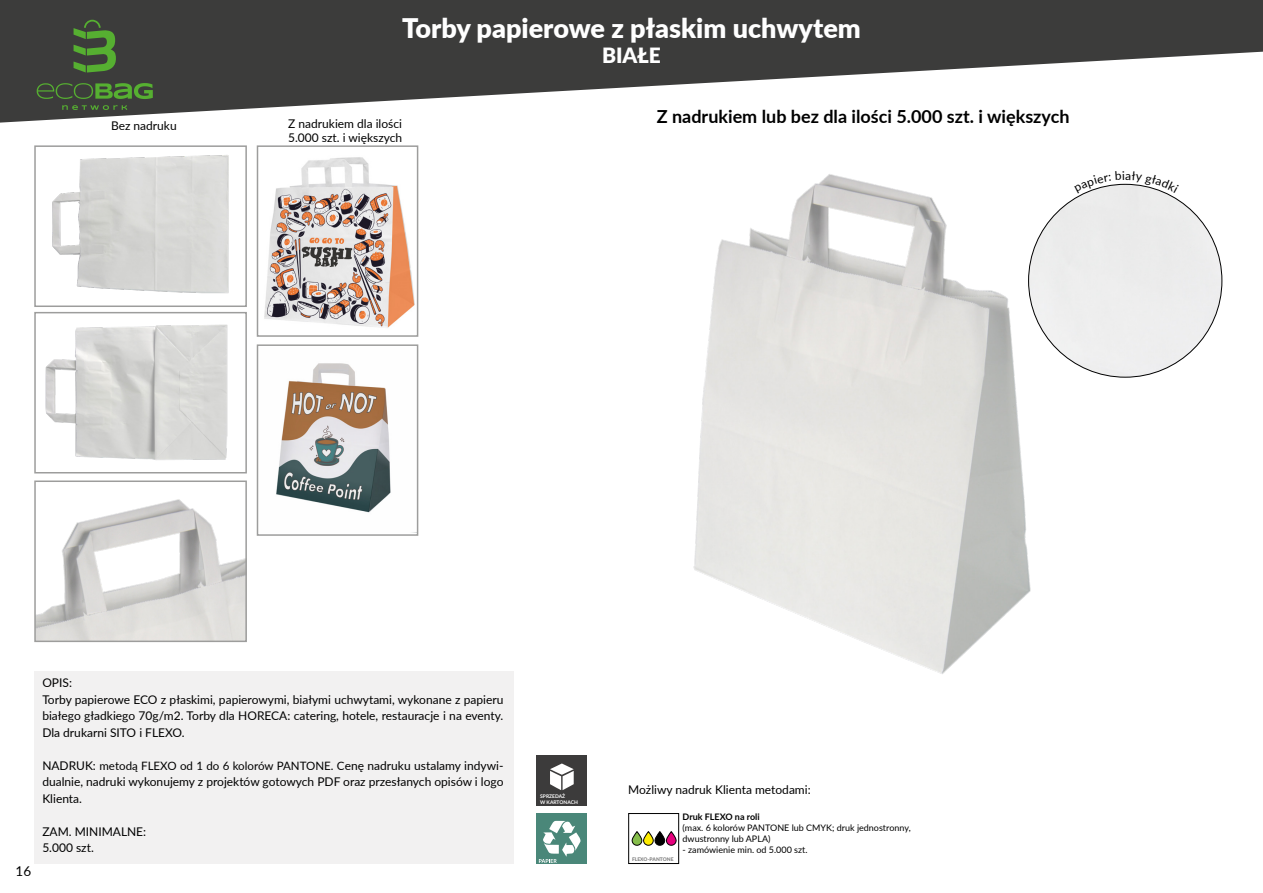
<style>
.page{position:relative;width:1263px;height:893px;background:#fff}
.page>*{position:absolute;margin:0;border:0;box-sizing:border-box;transform-origin:0 0}
.t1{font:900 27px "Lato";color:#fff}
.t2{font:900 21px "Lato";color:#fff}
.t3{font:700 18px "Lato";color:#000}
.t4{font:13.5px "Lato";color:#000}
.t5{font:12px/16.5px "Lato";color:#000}
.t6{font:11.55px "Lato";color:#000}
.t7{font:9px/10.8px "Lato";color:#000}
.t8{font:700 9px "Lato";color:#000}
.t9{font:700 4.95px/6px "Lato";color:#fff}
.t10{font:900 4.95px "Lato";color:#878787}
.s1{font-size:12px}
</style>
<div class="page">
<svg style="left:0;top:0;width:1263px;height:123px;fill:#3c3c3b"></svg>
<svg style="left:62px;top:105px;width:65px;height:5px"></svg>
<svg style="left:37px;top:83px;width:116px;height:16px;background:#466a36"></svg>
<svg style="left:74px;top:20px;width:42px;height:53px;background:#476f36"></svg>
<img style="left:52px;top:155px;width:177px;height:139px">
<div style="left:34px;top:145px;width:213px;height:162px;border:2px solid #9d9d9c"></div>
<img style="left:45px;top:324px;width:183px;height:136px">
<div style="left:34px;top:312px;width:213px;height:161px;border:2px solid #9d9d9c"></div>
<img style="left:264px;top:157px;width:151px;height:171px">
<div style="left:257px;top:145px;width:161px;height:192px;border:2px solid #9d9d9c"></div>
<img style="left:37px;top:499px;width:207px;height:140px">
<div style="left:34px;top:480px;width:213px;height:162px;border:2px solid #9d9d9c"></div>
<div style="left:34px;top:671px;width:479px;height:193px;background:#f2f1f1"></div>
<div style="left:536px;top:813px;width:51px;height:51px;background:#4a8779"></div>
<svg style="left:539px;top:821px;width:41px;height:42px"></svg>
<div style="left:537px;top:756px;width:50px;height:50px;background:#3c3b3b"></div>
<svg style="left:550px;top:771px;width:24px;height:19px"></svg>
<svg style="left:550px;top:763px;width:24px;height:12px"></svg>
<div style="left:628px;top:813px;width:51px;height:51px;border:1px solid #000"></div>
<svg style="left:631px;top:831px;width:46px;height:15px"></svg>
<img style="left:693px;top:174px;width:338px;height:500px">
<img style="left:1015px;top:184px;width:208px;height:207px">
<img style="left:276px;top:363px;width:139px;height:170px">
<div style="left:257px;top:344px;width:161px;height:192px;border:2px solid #9d9d9c"></div>
<svg style="left:1074px;top:183px;width:105px;height:11px"></svg>
<h1 class="t1" style="left:402px;top:8px;width:460px">Torby papierowe z płaskim uchwytem</h1>
<h2 class="t2" style="left:602px;top:40px;width:60px">BIAŁE</h2>
<p class="t5" style="left:111px;top:117px;width:67px">Bez nadruku</p>
<p class="t5" style="left:288px;top:116px;width:116px;line-height:14.4px">Z nadrukiem dla ilości<br>5.000 szt. i większych</p>
<h3 class="t3" style="left:657px;top:104px;width:414px">Z nadrukiem lub bez dla ilości 5.000 szt. i większych</h3>
<p class="t4" style="left:16px;top:861px;width:17px">16</p>
<p class="t5" style="left:42px;top:674px;width:463px">OPIS:<br>Torby papierowe ECO z płaskimi, papierowymi, białymi uchwytami, wykonane z papieru białego gładkiego 70g/m2. Torby dla HORECA: catering, hotele, restauracje i na eventy.<br>Dla drukarni SITO i FLEXO.</p>
<p class="t6" style="left:42px;top:757px;width:463px"><span class="s1">NADRUK:</span> metodą FLEXO od 1 do 6 kolorów PANTONE. C<span class="s1">enę nadruku ustalamy indywi-</span></p>
<p class="t5" style="left:42px;top:773px;width:463px">dualnie, nadruki wykonujemy z projektów gotowych PDF oraz przesłanych opisów i logo<br>Klienta.</p>
<p class="t5" style="left:42px;top:823px;width:105px">ZAM. MINIMALNE:<br>5.000 szt.</p>
<p class="t9" style="left:540px;top:792px;width:39px">SPRZEDAŻ<br>W KARTONACH</p>
<p class="t5" style="left:628px;top:781px;width:184px">Możliwy nadruk Klienta metodami:</p>
<p class="t10" style="left:632px;top:856px;width:43px">FLEXO-PANTONE</p>
<p class="t8" style="left:683px;top:810px;width:79px">Druk FLEXO na roli</p>
<p class="t7" style="left:683px;top:822px;width:230px">(max. 6 kolorów PANTONE lub CMYK; druk jednostronny, dwustronny lub APLA)</p>
<p class="t7" style="left:683px;top:844px;width:126px">- zamówienie min. od 5.000 szt.</p>
</div>
